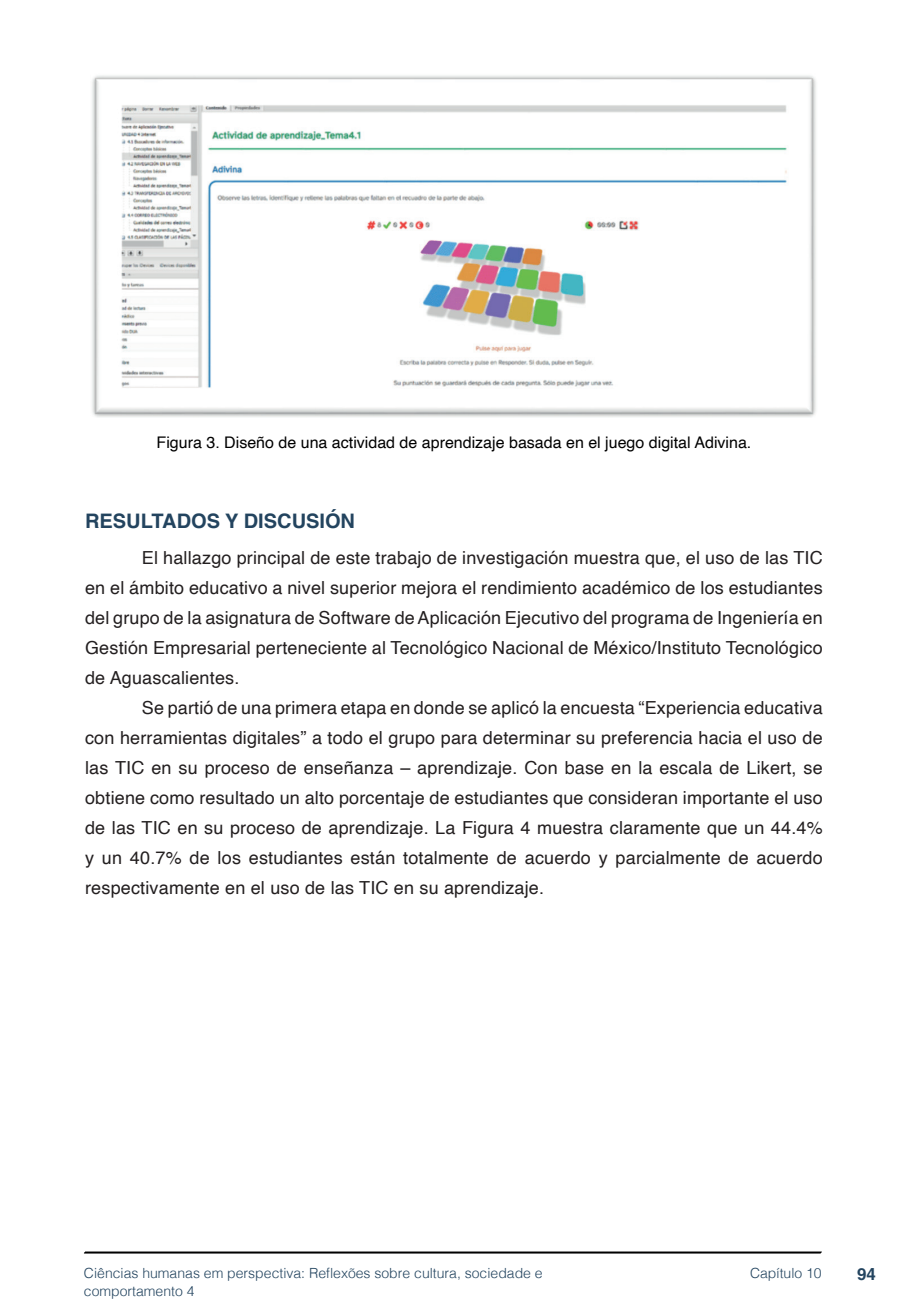
<style>
.page{position:relative;width:908px;height:1304px;background:#fff}
.page>*{position:absolute;margin:0;border:0;box-sizing:border-box;transform-origin:0 0}
.TITULOS{font:700 20px "Helvetica";color:#23445f}
.txt{font:18px/30px "Helvetica";letter-spacing:.01em;color:#231f20;text-align:justify}
.t1{font:700 16.8px "Helvetica";color:#23445f}
.imagens_graf_tab{font:16px "Helvetica";color:#000}
.t2{font:300 14px/18px "Helvetica";color:#23445f}
</style>
<div class="page">
<svg style="left:84px;top:1251px;width:737px;height:3px;background:#515151"></svg>
<img style="left:92px;top:75px;width:724px;height:342px">
<p class="imagens_graf_tab" style="left:156px;top:430px;width:596px">Figura 3. Diseño de una actividad de aprendizaje basada en el juego digital Adivina.</p>
<p class="TITULOS" style="left:85px;top:509px;width:271px">RESULTADOS Y DISCUSIÓN</p>
<p class="txt" style="left:85px;top:543px;width:738px;text-indent:57px">El hallazgo principal de este trabajo de investigación muestra que, el uso de las TIC en el ámbito educativo a nivel superior mejora el rendimiento académico de los estudiantes del grupo de la asignatura de Software de Aplicación Ejecutivo del programa de Ingeniería en Gestión Empresarial perteneciente al Tecnológico Nacional de México/Instituto Tecnológico de Aguascalientes.</p>
<p class="txt" style="left:85px;top:693px;width:738px;text-indent:57px">Se partió de una primera etapa en donde se aplicó la encuesta “Experiencia educativa con herramientas digitales” a todo el grupo para determinar su preferencia hacia el uso de las TIC en su proceso de enseñanza – aprendizaje. Con base en la escala de Likert, se obtiene como resultado un alto porcentaje de estudiantes que consideran importante el uso de las TIC en su proceso de aprendizaje. La Figura 4 muestra claramente que un 44.4% y un 40.7% de los estudiantes están totalmente de acuerdo y parcialmente de acuerdo respectivamente en el uso de las TIC en su aprendizaje.</p>
<p class="t2" style="left:84px;top:1263px;width:460px">Ciências humanas em perspectiva: Reflexões sobre cultura, sociedade e comportamento 4</p>
<p class="t2" style="left:749px;top:1263px;width:73px">Capítulo 10</p>
<p class="t1" style="left:856px;top:1264px;width:20px">94</p>
</div>
